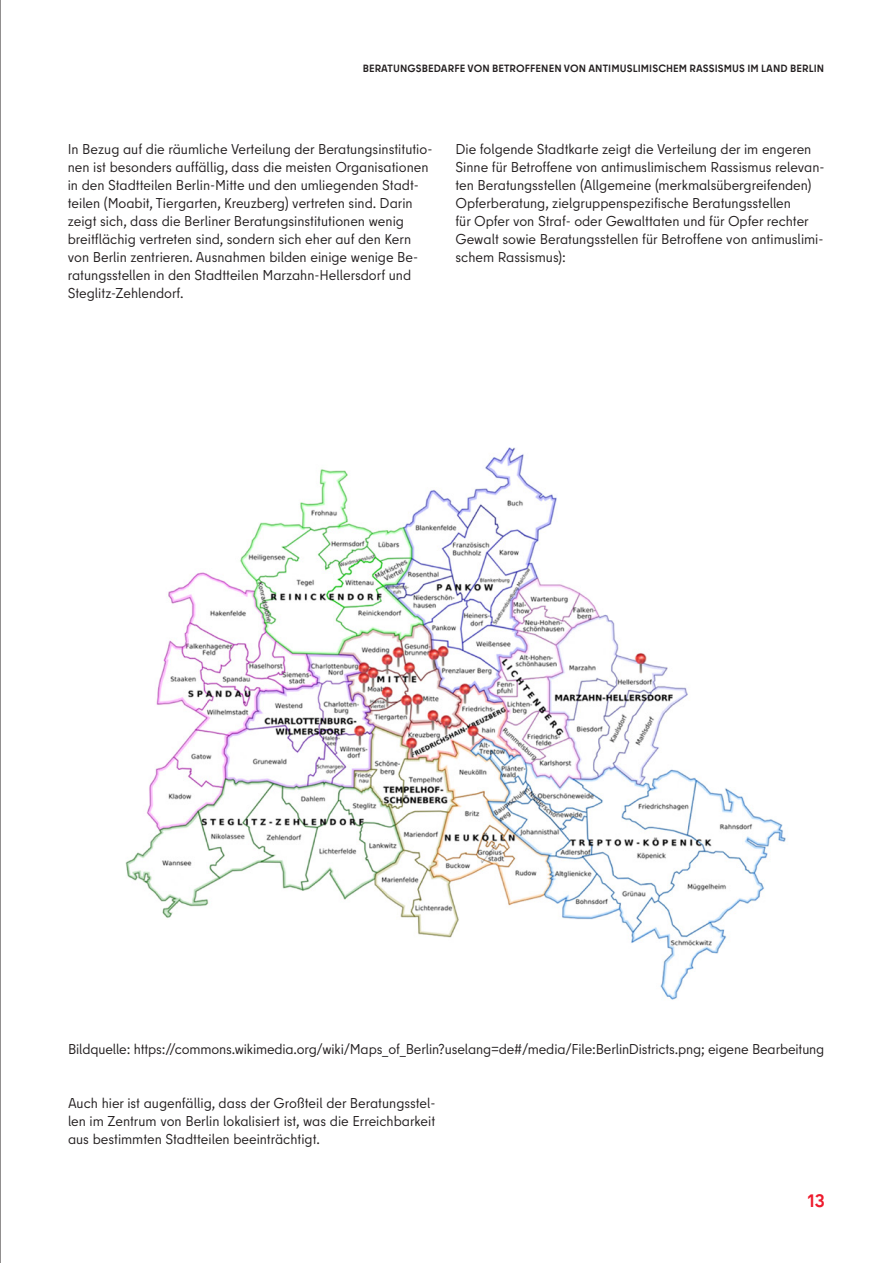
<style>
.page{position:relative;width:893px;height:1263px;background:#fff}
.page>*{position:absolute;margin:0;border:0;box-sizing:border-box;transform-origin:0 0}
.t1{font:700 18px "Berlin Type";color:#ee1b2d}
.Fliesstext_9_5_12_pt{font:14.25px/18px "Berlin Type";color:#231f20}
.t2{font:700 10.5px "Berlin Type";letter-spacing:.01em;color:#231f20}
</style>
<div class="page">
<hr style="left:0;top:0;width:1px;height:1263px;background:#231f20">
<img style="left:125px;top:447px;width:661px;height:553px">
<p class="t2" style="left:363px;top:61px;width:14px">BERATUNGSBEDARFE</p>
<p class="t2" style="left:468px;top:61px;width:3px">VON</p>
<p class="t2" style="left:492px;top:61px;width:14px">BETROFFENEN</p>
<p class="t2" style="left:564px;top:61px;width:3px">VON</p>
<p class="t2" style="left:588px;top:61px;width:8px">ANTIMUSLIMISCHEM</p>
<p class="t2" style="left:690px;top:61px;width:9px">RASSISMUS</p>
<p class="t2" style="left:747px;top:61px;width:27px">IM LAND</p>
<p class="t2" style="left:790px;top:61px;width:13px">BERLIN</p>
<p class="Fliesstext_9_5_12_pt" style="left:68px;top:140px;width:366px">In Bezug auf die räumliche Verteilung der Beratungsinstitutio&shy;nen ist besonders auffällig, dass die meisten Organisationen in den Stadtteilen Berlin-Mitte und den umliegenden Stadt&shy;teilen (Moabit, Tiergarten, Kreuzberg) vertreten sind. Darin zeigt sich, dass die Berliner Beratungsinstitutionen wenig breitflächig vertreten sind, sondern sich eher auf den Kern von Berlin zentrieren. Ausnahmen bilden einige wenige Be&shy;ratungsstellen in den Stadtteilen Marzahn-Hellersdorf und Steglitz-Zehlendorf.</p>
<p class="Fliesstext_9_5_12_pt" style="left:455px;top:140px;width:371px">Die folgende Stadtkarte zeigt die Verteilung der im engeren Sinne für Betroffene von antimuslimischem Rassismus relevan&shy;ten Beratungsstellen (Allgemeine (merkmalsübergreifenden)<br>Opferberatung, zielgruppenspezifische Beratungsstellen<br>für Opfer von Straf- oder Gewalttaten und für Opfer rechter Gewalt sowie Beratungsstellen für Betroffene von antimuslimi&shy;schem Rassismus):</p>
<p class="Fliesstext_9_5_12_pt" style="left:68px;top:1040px;width:758px">Bildquelle: https://commons.wikimedia.org/wiki/Maps_of_Berlin?uselang=de#/media/File:BerlinDistricts.png; eigene Bearbeitung</p>
<p class="Fliesstext_9_5_12_pt" style="left:68px;top:1094px;width:369px;text-align:justify">Auch hier ist augenfällig, dass der Großteil der Beratungsstel&shy;len im Zentrum von Berlin lokalisiert ist, was die Erreichbarkeit aus bestimmten Stadtteilen beeinträchtigt.</p>
<p class="t1" style="left:808px;top:1189px;width:19px">13</p>
</div>
